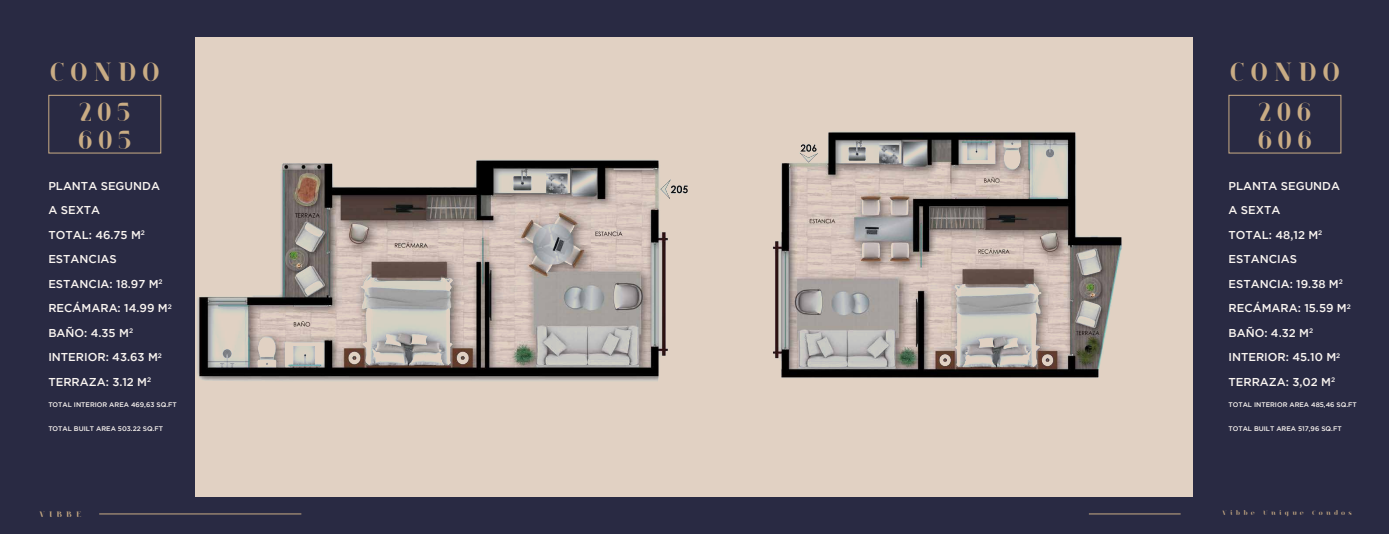
<style>
.page{position:relative;width:1389px;height:534px;background:#fff}
.page>*{position:absolute;margin:0;border:0;box-sizing:border-box;transform-origin:0 0}
.t1{font:28px "Amotrio";letter-spacing:.18em;color:#c9ac84}
.t2{font:26.25px/28px "Amotrio";letter-spacing:.18em;color:#c9ac84}
.t3{font:500 11.38px/24.5px "Gotham";color:#faf5f1}
.t4{font:8.4px "Amotrio";letter-spacing:.48em;color:#c9ac84}
.t5{font:500 6.65px "Gotham";color:#faf5f1}
.t6{font:6.65px "Amotrio";letter-spacing:.48em;color:#c9ac84}
</style>
<div class="page">
<div style="left:0;top:0;width:707px;height:533px;background:#292a43"></div>
<div style="left:682px;top:0;width:707px;height:533px;background:#292a43"></div>
<div style="left:48px;top:95px;width:113px;height:58px;border:1px solid #c9ac84"></div>
<hr style="left:99px;top:513px;width:202px;height:1px;background:#c9ac84">
<hr style="left:1089px;top:513px;width:92px;height:1px;background:#c9ac84">
<div style="left:196px;top:37px;width:997px;height:459px;background:#e1d1c3"></div>
<img style="left:197px;top:160px;width:491px;height:221px">
<div style="left:1228px;top:95px;width:113px;height:58px;border:1px solid #c9ac84"></div>
<img style="left:773px;top:131px;width:349px;height:247px">
<h1 class="t1" style="left:49px;top:60px;width:112px">CONDO</h1>
<h2 class="t2" style="left:78px;top:100px;width:55px">205<br>605</h2>
<p class="t3" style="left:48px;top:173px;width:125px">PLANTA SEGUNDA<br>A SEXTA<br>TOTAL: 46.75 M<sup>2<br></sup>ESTANCIAS<br>ESTANCIA: 18.97 M<sup>2<br></sup>RECÁMARA: 14.99 M<sup>2<br></sup>BAÑO: 4.35 M<sup>2<br></sup>INTERIOR: 43.63 M<sup>2<br></sup>TERRAZA: 3.12 M<sup>2</sup></p>
<p class="t5" style="left:48px;top:400px;width:130px">TOTAL INTERIOR AREA 469,63 SQ.FT</p>
<p class="t5" style="left:48px;top:424px;width:116px">TOTAL BUILT AREA 503.22 SQ.FT</p>
<h1 class="t1" style="left:1230px;top:60px;width:112px">CONDO</h1>
<h2 class="t2" style="left:1257px;top:100px;width:57px">206<br>606</h2>
<p class="t3" style="left:1228px;top:173px;width:124px">PLANTA SEGUNDA<br>A SEXTA<br>TOTAL: 48,12 M<sup>2<br></sup>ESTANCIAS<br>ESTANCIA: 19.38 M<sup>2<br></sup>RECÁMARA: 15.59 M<sup>2<br></sup>BAÑO: 4.32 M<sup>2<br></sup>INTERIOR: 45.10 M<sup>2<br></sup>TERRAZA: 3,02 M<sup>2</sup></p>
<p class="t5" style="left:1228px;top:400px;width:130px">TOTAL INTERIOR AREA 485,46 SQ.FT</p>
<p class="t5" style="left:1228px;top:424px;width:115px">TOTAL BUILT AREA 517,96 SQ.FT</p>
<p class="t4" style="left:39px;top:510px;width:44px">VIBBE</p>
<p class="t6" style="left:1222px;top:510px;width:131px">Vibbe Unique Condos</p>
</div>
